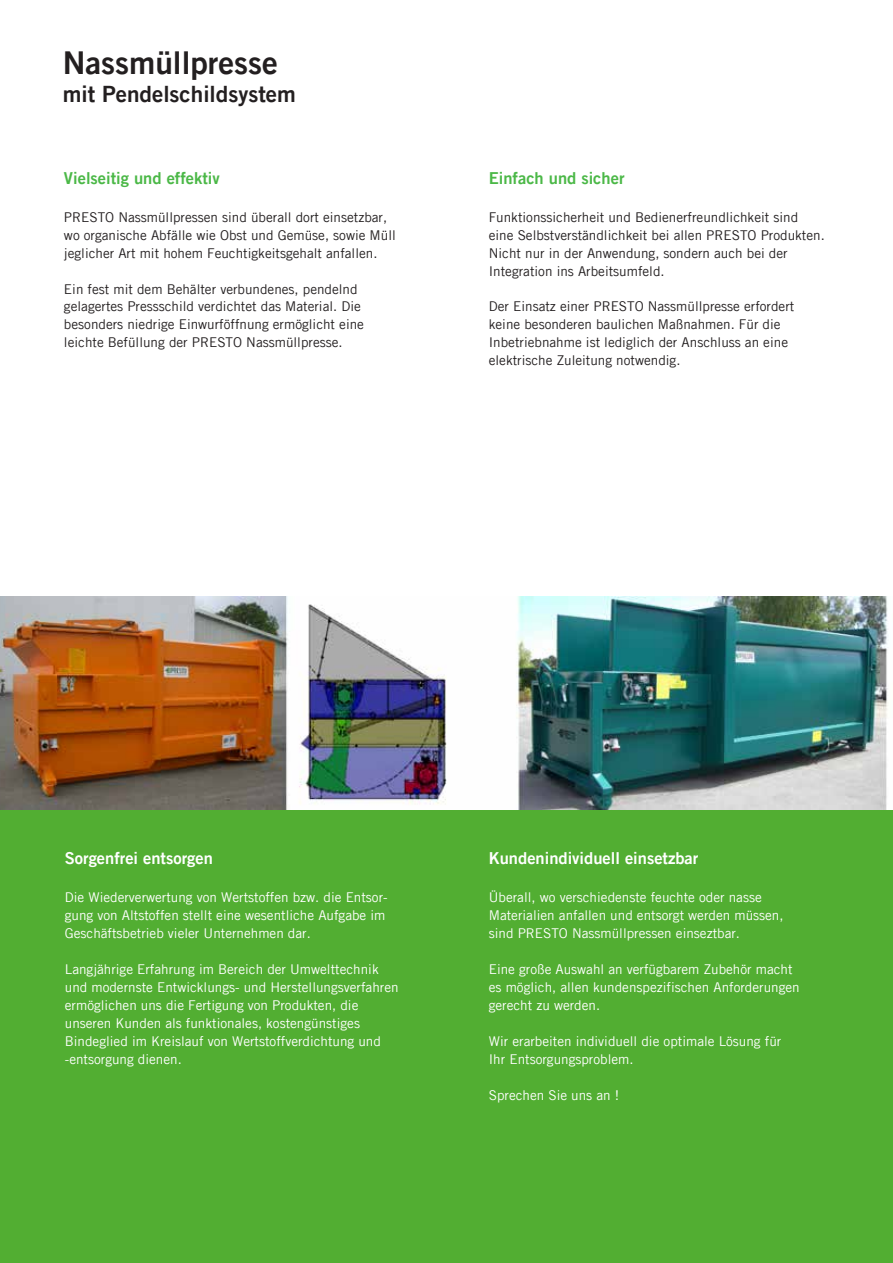
<style>
.page{position:relative;width:893px;height:1263px;background:#fff}
.page>*{position:absolute;margin:0;border:0;box-sizing:border-box;transform-origin:0 0}
.t1{font:31.5px "Trade Gothic LT Com Bd 2";color:#231f20}
.t2{font:22.5px "Trade Gothic LT Com Bd 2";color:#231f20}
.t3{font:16.5px "Trade Gothic LT Com Bd 2";color:#fff}
.t4{font:16.5px "Trade Gothic LT Com Bd 2";color:#4bb847}
.t5{font:13.5px/18px "Trade Gothic LT Com";color:#fff}
.t6{font:13.5px/18px "Trade Gothic LT Com";color:#231f20}
</style>
<div class="page">
<div style="left:0;top:679px;width:892px;height:584px;background:#52ae32"></div>
<img style="left:0;top:596px;width:892px;height:213px">
<h1 class="t1" style="left:63px;top:43px;width:217px">Nassmüllpresse</h1>
<h2 class="t2" style="left:63px;top:80px;width:235px">mit Pendelschildsystem</h2>
<p class="t4" style="left:64px;top:168px;width:157px">Vielseitig und effektiv</p>
<p class="t6" style="left:64px;top:208px;width:333px">PRESTO Nassmüllpressen sind überall dort einsetzbar, wo organische Abfälle wie Obst und Gemüse, sowie Müll jeglicher Art mit hohem Feuchtigkeitsgehalt anfallen.</p>
<p class="t6" style="left:64px;top:280px;width:302px">Ein fest mit dem Behälter verbundenes, pendelnd gelagertes Pressschild verdichtet das Material. Die besonders niedrige Einwurföffnung ermöglicht eine leichte Befüllung der PRESTO Nassmüllpresse.</p>
<p class="t4" style="left:489px;top:168px;width:137px">Einfach und sicher</p>
<p class="t6" style="left:489px;top:208px;width:338px">Funktionssicherheit und Bedienerfreundlichkeit sind eine Selbstverständlichkeit bei allen PRESTO Produkten.<br>Nicht nur in der Anwendung, sondern auch bei der Integration ins Arbeitsumfeld.</p>
<p class="t6" style="left:489px;top:297px;width:307px">Der Einsatz einer PRESTO Nassmüllpresse erfordert keine besonderen baulichen Maßnahmen. Für die Inbetriebnahme ist lediglich der Anschluss an eine elektrische Zuleitung notwendig.</p>
<p class="t3" style="left:65px;top:848px;width:150px">Sorgenfrei entsorgen</p>
<p class="t5" style="left:65px;top:888px;width:324px">Die Wiederverwertung von Wertstoffen bzw. die Entsor&shy;gung von Altstoffen stellt eine wesentliche Aufgabe im<br>Geschäftsbetrieb vieler Unternehmen dar.</p>
<p class="t5" style="left:65px;top:960px;width:335px">Langjährige Erfahrung im Bereich der Umwelttechnik und modernste Entwicklungs- und Herstellungsverfahren ermöglichen uns die Fertigung von Produkten, die unseren Kunden als funktionales, kostengünstiges Bindeglied im Kreislauf von Wertstoffverdichtung und -entsorgung dienen.</p>
<p class="t3" style="left:489px;top:848px;width:211px">Kundenindividuell einsetzbar</p>
<p class="t5" style="left:489px;top:888px;width:296px">Überall, wo verschiedenste feuchte oder nasse<br>Materialien anfallen und entsorgt werden müssen, sind PRESTO Nassmüllpressen einseztbar.</p>
<p class="t5" style="left:489px;top:960px;width:312px">Eine große Auswahl an verfügbarem Zubehör macht es möglich, allen kundenspezifischen Anforderungen gerecht zu werden.</p>
<p class="t5" style="left:489px;top:1032px;width:294px">Wir erarbeiten individuell die optimale Lösung für<br>Ihr Entsorgungsproblem.</p>
<p class="t5" style="left:489px;top:1086px;width:132px">Sprechen Sie uns an !</p>
</div>
